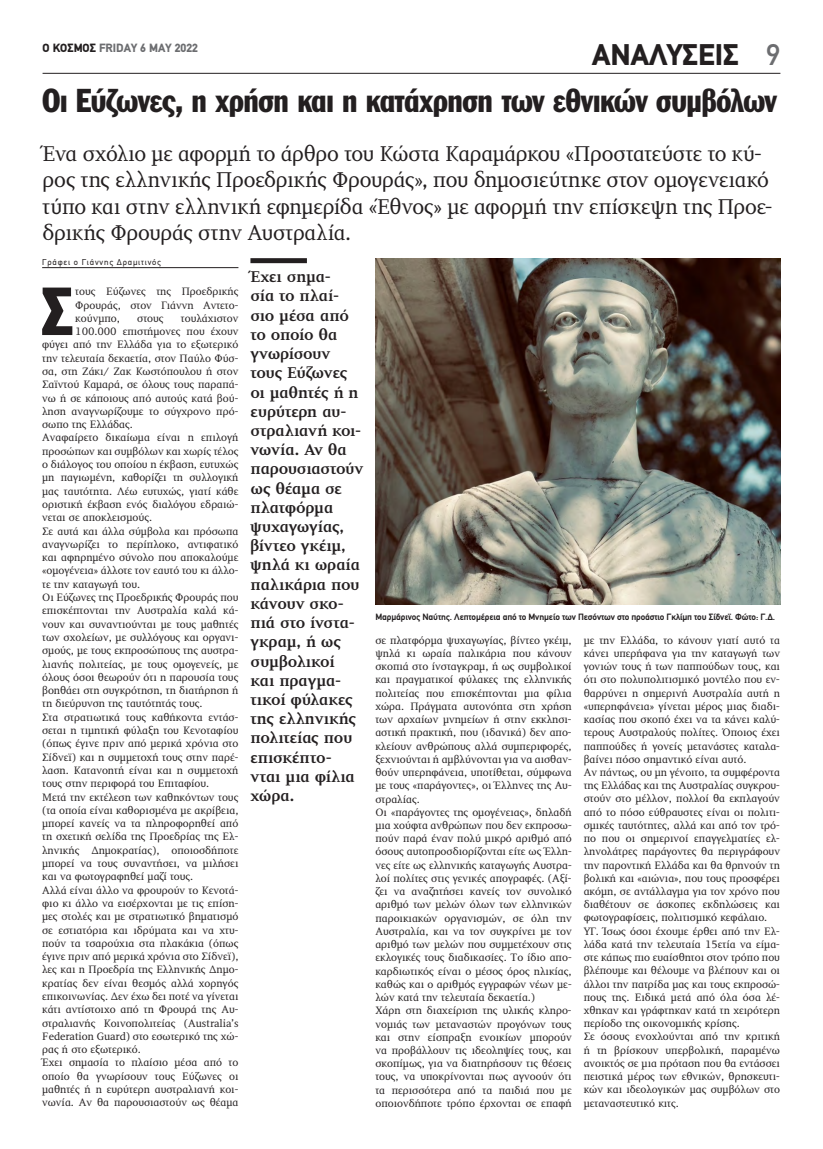
<style>
.page{position:relative;width:823px;height:1149px;background:#fff}
.page>*{position:absolute;margin:0;border:0;box-sizing:border-box;transform-origin:0 0}
.t1{font:66.6px "Franklin Gothic Greek Cond";color:#231f20}
.t2{font:32.5px "Franklin Gothic Greek Cond";letter-spacing:-.015em;color:#231f20}
.t3{font:900 30px "PF Din Text";color:#231f20}
.t4{font:22px/26.4px "PF Diplomat";letter-spacing:-.01em;color:#231f20}
.t5{font:700 16px/19.2px "PF Diplomat";letter-spacing:-.015em;color:#231f20}
.t6{font:900 12px "PF Din Text";color:#6c6d70}
.t7{font:11px/13.2px "PF Diplomat";color:#231f20}
.t8{font:700 9.2px "PF Din Text";letter-spacing:-.01em;color:#231f20}
.t9{font:8.5px "PF Din Text";letter-spacing:.1em;color:#231f20}
.s1{color:#231f20}
.s2{font-weight:500;color:#6c6d70}
</style>
<div class="page">
<hr style="left:43px;top:73px;width:737px;height:1px;background:#231f20">
<img style="left:375px;top:258px;width:405px;height:346px">
<hr style="left:42px;top:267px;width:196px;height:1px;background:#231f20">
<div style="left:250px;top:258px;width:57px;height:5px;background:#231f20"></div>
<p class="t6" style="left:43px;top:40px;width:157px"><span class="s1">Ο ΚΟΣΜΟΣ</span> FRIDAY 6 MAY 2022</p>
<h3 class="t3" style="left:592px;top:37px;width:148px">ΑΝΑΛΥΣΕΙΣ</h3>
<h3 class="t3" style="left:630px;top:37px;width:151px">Ε ΛΑΔΑ <span class="s2">9</span></h3>
<h2 class="t2" style="left:43px;top:82px;width:735px">Οι Εύζωνες, η χρήση και η κατάχρηση των εθνικών συμβόλων</h2>
<p class="t4" style="left:43px;top:141px;width:731px">Ένα σχόλιο με αφορμή το άρθρο του Κώστα Καραμάρκου «Προστατεύστε το κύ&shy;ρος της ελληνικής Προεδρικής Φρουράς», που δημοσιεύτηκε στον ομογενειακό τύπο και στην ελληνική εφημερίδα «Έθνος» με αφορμή την επίσκεψη της Προε&shy;δρικής Φρουράς στην Αυστραλία.</p>
<p class="t9" style="left:42px;top:256px;width:120px">Γράφει ο Γιάννης Δραμιτινός</p>
<h1 class="t1" style="left:42px;top:273px;width:32px">Σ</h1>
<p class="t7" style="left:75px;top:285px;width:164px;text-align:justify">τους Εύζωνες της Προεδρικής Φρουράς, στον Γιάννη Αντετο&shy;κούνμπο,</p>
<p class="t7" style="left:137px;top:312px;width:28px">στους</p>
<p class="t7" style="left:181px;top:312px;width:59px">τουλάχιστον</p>
<p class="t7" style="left:75px;top:325px;width:164px">100.000 επιστήμονες που έχουν</p>
<p class="t7" style="left:42px;top:338px;width:198px">φύγει από την Ελλάδα για το εξωτερικό</p>
<p class="t7" style="left:42px;top:351px;width:198px">την τελευταία δεκαετία, στον Παύλο Φύσ-</p>
<p class="t7" style="left:42px;top:365px;width:198px">σα, στη Ζάκι/ Ζακ Κωστόπουλου ή στον</p>
<p class="t7" style="left:42px;top:378px;width:198px">Σαϊντού Καμαρά, σε όλους τους παραπά-</p>
<p class="t7" style="left:42px;top:391px;width:198px">νω ή σε κάποιους από αυτούς κατά βού-</p>
<p class="t7" style="left:42px;top:404px;width:198px">ληση αναγνωρίζουμε το σύγχρονο πρό-</p>
<p class="t7" style="left:42px;top:418px;width:92px">σωπο της Ελλάδας.</p>
<p class="t7" style="left:42px;top:431px;width:198px">Αναφαίρετο δικαίωμα είναι η επιλογή</p>
<p class="t7" style="left:42px;top:444px;width:198px">προσώπων και συμβόλων και χωρίς τέλος</p>
<p class="t7" style="left:42px;top:458px;width:198px">ο διάλογος του οποίου η έκβαση, ευτυχώς</p>
<p class="t7" style="left:42px;top:471px;width:198px">μη παγιωμένη, καθορίζει τη συλλογική</p>
<p class="t7" style="left:42px;top:484px;width:198px">μας ταυτότητα. Λέω ευτυχώς, γιατί κάθε</p>
<p class="t7" style="left:42px;top:498px;width:198px">οριστική έκβαση ενός διαλόγου εδραιώ-</p>
<p class="t7" style="left:42px;top:511px;width:111px">νεται σε αποκλεισμούς.</p>
<p class="t7" style="left:42px;top:524px;width:198px">Σε αυτά και άλλα σύμβολα και πρόσωπα</p>
<p class="t7" style="left:42px;top:537px;width:198px">αναγνωρίζει το περίπλοκο, αντιφατικό</p>
<p class="t7" style="left:42px;top:551px;width:198px">και αφηρημένο σύνολο που αποκαλούμε</p>
<p class="t7" style="left:42px;top:564px;width:198px">«ομογένεια» άλλοτε τον εαυτό του κι άλλο-</p>
<p class="t7" style="left:42px;top:577px;width:99px">τε την καταγωγή του.</p>
<p class="t7" style="left:42px;top:591px;width:198px">Οι Εύζωνες της Προεδρικής Φρουράς που</p>
<p class="t7" style="left:42px;top:604px;width:198px">επισκέπτονται την Αυστραλία καλά κά-</p>
<p class="t7" style="left:42px;top:617px;width:198px">νουν και συναντιούνται με τους μαθητές</p>
<p class="t7" style="left:42px;top:630px;width:198px">των σχολείων, με συλλόγους και οργανι-</p>
<p class="t7" style="left:42px;top:644px;width:198px">σμούς, με τους εκπροσώπους της αυστρα-</p>
<p class="t7" style="left:42px;top:657px;width:198px">λιανής πολιτείας, με τους ομογενείς, με</p>
<p class="t7" style="left:42px;top:670px;width:198px">όλους όσοι θεωρούν ότι η παρουσία τους</p>
<p class="t7" style="left:42px;top:684px;width:198px">βοηθάει στη συγκρότηση, τη διατήρηση ή</p>
<p class="t7" style="left:42px;top:697px;width:162px">τη διεύρυνση της ταυτότητάς τους.</p>
<p class="t7" style="left:42px;top:710px;width:198px">Στα στρατιωτικά τους καθήκοντα εντάσ-</p>
<p class="t7" style="left:42px;top:723px;width:198px">σεται η τιμητική φύλαξη του Κενοταφίου</p>
<p class="t7" style="left:42px;top:737px;width:198px">(όπως έγινε πριν από μερικά χρόνια στο</p>
<p class="t7" style="left:42px;top:750px;width:198px">Σίδνεϊ) και η συμμετοχή τους στην παρέ-</p>
<p class="t7" style="left:42px;top:763px;width:198px">λαση. Κατανοητή είναι και η συμμετοχή</p>
<p class="t7" style="left:42px;top:777px;width:168px">τους στην περιφορά του Επιταφίου.</p>
<p class="t7" style="left:42px;top:790px;width:198px">Μετά την εκτέλεση των καθηκόντων τους</p>
<p class="t7" style="left:42px;top:803px;width:198px">(τα οποία είναι καθορισμένα με ακρίβεια,</p>
<p class="t7" style="left:42px;top:816px;width:198px">μπορεί κανείς να τα πληροφορηθεί από</p>
<p class="t7" style="left:42px;top:830px;width:198px">τη σχετική σελίδα της Προεδρίας της Ελ-</p>
<p class="t7" style="left:42px;top:843px;width:198px">ληνικής Δημοκρατίας), οποιοσδήποτε</p>
<p class="t7" style="left:42px;top:856px;width:198px">μπορεί να τους συναντήσει, να μιλήσει</p>
<p class="t7" style="left:42px;top:870px;width:153px">και να φωτογραφηθεί μαζί τους.</p>
<p class="t7" style="left:42px;top:883px;width:198px">Αλλά είναι άλλο να φρουρούν το Κενοτά-</p>
<p class="t7" style="left:42px;top:896px;width:198px">φιο κι άλλο να εισέρχονται με τις επίση-</p>
<p class="t7" style="left:42px;top:909px;width:198px">μες στολές και με στρατιωτικό βηματισμό</p>
<p class="t7" style="left:42px;top:923px;width:198px">σε εστιατόρια και ιδρύματα και να χτυ-</p>
<p class="t7" style="left:42px;top:936px;width:198px">πούν τα τσαρούχια στα πλακάκια (όπως</p>
<p class="t7" style="left:42px;top:949px;width:198px">έγινε πριν από μερικά χρόνια στο Σίδνεϊ),</p>
<p class="t7" style="left:42px;top:963px;width:198px">λες και η Προεδρία της Ελληνικής Δημο-</p>
<p class="t7" style="left:42px;top:976px;width:198px">κρατίας δεν είναι θεσμός αλλά χορηγός</p>
<p class="t7" style="left:42px;top:989px;width:198px">επικοινωνίας. Δεν έχω δει ποτέ να γίνεται</p>
<p class="t7" style="left:42px;top:1002px;width:198px">κάτι αντίστοιχο από τη Φρουρά της Αυ-</p>
<p class="t7" style="left:42px;top:1016px;width:198px">στραλιανής Κοινοπολιτείας (Australia’s</p>
<p class="t7" style="left:42px;top:1029px;width:198px">Federation Guard) στο εσωτερικό της χώ-</p>
<p class="t7" style="left:42px;top:1042px;width:100px">ρας ή στο εξωτερικό.</p>
<p class="t7" style="left:42px;top:1056px;width:198px">Έχει σημασία το πλαίσιο μέσα από το</p>
<p class="t7" style="left:42px;top:1069px;width:198px">οποίο θα γνωρίσουν τους Εύζωνες οι</p>
<p class="t7" style="left:42px;top:1082px;width:198px">μαθητές ή η ευρύτερη αυστραλιανή κοι-</p>
<p class="t7" style="left:42px;top:1095px;width:198px">νωνία. Αν θα παρουσιαστούν ως θέαμα</p>
<p class="t5" style="left:250px;top:267px;width:114px">Έχει σημα-<br>σία το πλαί&shy;σιο μέσα από το οποίο θα γνωρίσουν τους Εύζωνες οι μαθητές ή η ευρύτερη αυ&shy;στραλιανή κοι&shy;νωνία. Αν θα παρουσιαστούν ως θέαμα σε πλατφόρμα ψυχαγωγίας, βίντεο γκέιμ, ψηλά κι ωραία παλικάρια που κάνουν σκο&shy;πιά στο ίνστα&shy;γκραμ, ή ως συμβολικοί<br>και πραγμα&shy;τικοί φύλακες της ελληνικής πολιτείας που επισκέπτο&shy;νται μια φίλια χώρα.</p>
<p class="t8" style="left:375px;top:611px;width:401px">Μαρμάρινος Ναύτης. Λεπτομέρεια από το Μνημείο των Πεσόντων στο προάστιο Γκλίμπ του Σίδνεϊ. Φώτο: Γ.Δ.</p>
<p class="t7" style="left:375px;top:633px;width:198px">σε πλατφόρμα ψυχαγωγίας, βίντεο γκέιμ, ψηλά κι ωραία παλικάρια που κάνουν σκοπιά στο ίνσταγκραμ, ή ως συμβολικοί και πραγματικοί φύλακες της ελληνικής πολιτείας που επισκέπτονται μια φίλια χώρα. Πράγματα αυτονόητα στη χρήση των αρχαίων μνημείων ή στην εκκλησι&shy;αστική πρακτική, που (ιδανικά) δεν απο&shy;κλείουν ανθρώπους αλλά συμπεριφορές, ξεχνιούνται ή αμβλύνονται για να αισθαν&shy;θούν υπερηφάνεια, υποτίθεται, σύμφωνα με τους «παράγοντες», οι Έλληνες της Αυ&shy;στραλίας.<br>Oι «παράγοντες της ομογένειας», δηλαδή μια χούφτα ανθρώπων που δεν εκπροσω&shy;πούν παρά έναν πολύ μικρό αριθμό από όσους αυτοπροσδιορίζονται είτε ως Έλλη&shy;νες είτε ως ελληνικής καταγωγής Αυστρα&shy;λοί πολίτες στις γενικές απογραφές. (Αξί&shy;ζει να αναζητήσει κανείς τον συνολικό αριθμό των μελών όλων των ελληνικών παροικιακών οργανισμών, σε όλη την Αυστραλία, και να τον συγκρίνει με τον αριθμό των μελών που συμμετέχουν στις εκλογικές τους διαδικασίες. Το ίδιο απο&shy;καρδιωτικός είναι ο μέσος όρος ηλικίας, καθώς και ο αριθμός εγγραφών νέων με&shy;λών κατά την τελευταία δεκαετία.)<br>Χάρη στη διαχείριση της υλικής κληρο&shy;νομιάς των μεταναστών προγόνων τους και στην είσπραξη ενοικίων μπορούν να προβάλλουν τις ιδεοληψίες τους, και σκοπίμως, για να διατηρήσουν τις θέσεις τους, να υποκρίνονται πως αγνοούν ότι τα περισσότερα από τα παιδιά που με οποιονδήποτε τρόπο έρχονται σε επαφή</p>
<p class="t7" style="left:583px;top:633px;width:198px">με την Ελλάδα, το κάνουν γιατί αυτό τα κάνει υπερήφανα για την καταγωγή των γονιών τους ή των παππούδων τους, και ότι στο πολυπολιτισμικό μοντέλο που εν&shy;θαρρύνει η σημερινή Αυστραλία αυτή η «υπερηφάνεια» γίνεται μέρος μιας διαδι&shy;κασίας που σκοπό έχει να τα κάνει καλύ&shy;τερους Αυστραλούς πολίτες. Όποιος έχει παππούδες ή γονείς μετανάστες καταλα&shy;βαίνει πόσο σημαντικό είναι αυτό.<br>Αν πάντως, ου μη γένοιτο, τα συμφέροντα της Ελλάδας και της Αυστραλίας συγκρου&shy;στούν στο μέλλον, πολλοί θα εκπλαγούν από το πόσο εύθραυστες είναι οι πολιτι&shy;σμικές ταυτότητες, αλλά και από τον τρό&shy;πο που οι σημερινοί επαγγελματίες ελ&shy;ληνολάτρες παράγοντες θα περιγράφουν την παροντική Ελλάδα και θα θρηνούν τη βολική και «αιώνια», που τους προσφέρει ακόμη, σε αντάλλαγμα για τον χρόνο που διαθέτουν σε άσκοπες εκδηλώσεις και φωτογραφίσεις, πολιτισμικό κεφάλαιο.<br>ΥΓ. Ίσως όσοι έχουμε έρθει από την Ελ&shy;λάδα κατά την τελευταία 15ετία να είμα&shy;στε κάπως πιο ευαίσθητοι στον τρόπο που βλέπουμε και θέλουμε να βλέπουν και οι άλλοι την πατρίδα μας και τους εκπροσώ&shy;πους της. Ειδικά μετά από όλα όσα λέ&shy;χθηκαν και γράφτηκαν κατά τη χειρότερη περίοδο της οικονομικής κρίσης.<br>Σε όσους ενοχλούνται από την κριτική ή τη βρίσκουν υπερβολική, παραμένω ανοικτός σε μια πρόταση που θα εντάσσει πειστικά μέρος των εθνικών, θρησκευτι&shy;κών και ιδεολογικών μας συμβόλων στο μεταναστευτικό κιτς.</p>
</div>
